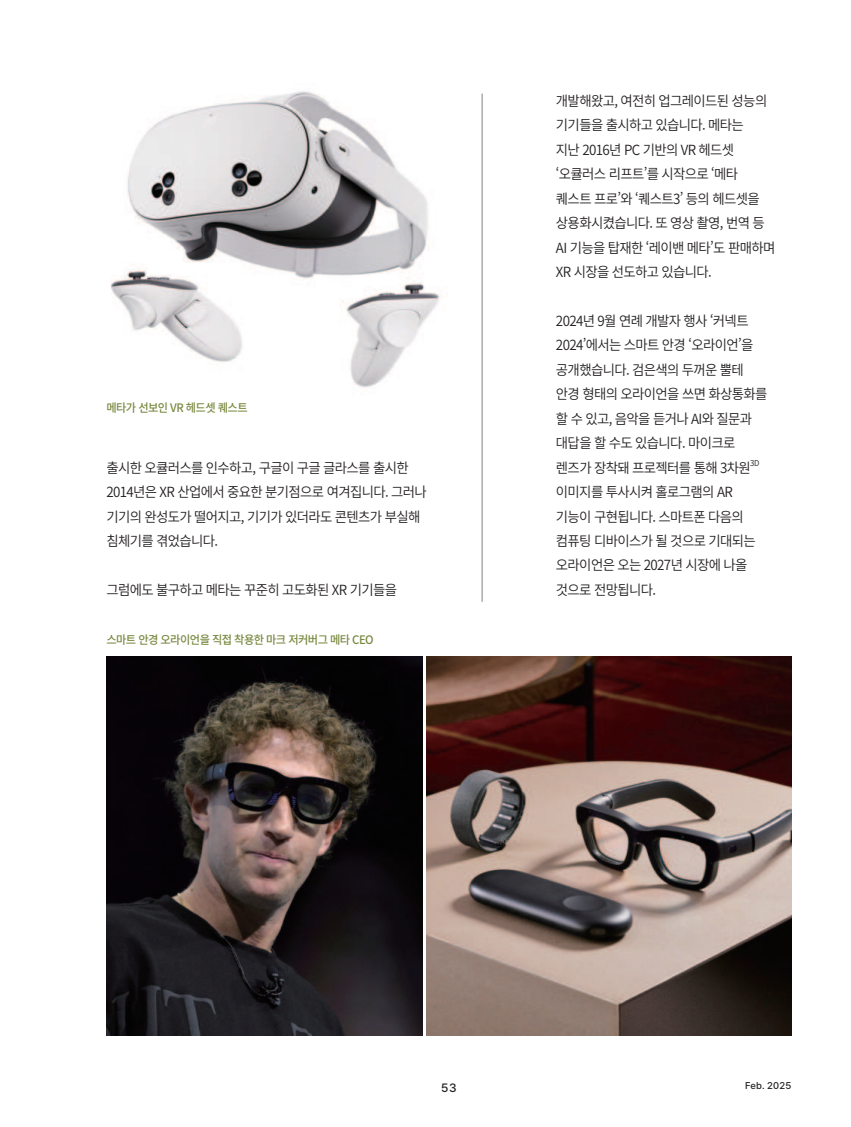
<style>
.page{position:relative;width:851px;height:1127px;background:#fff}
.page>*{position:absolute;margin:0;border:0;box-sizing:border-box;transform-origin:0 0}
.t1{font:600 13.95px/24.5px "Noto Sans CJ Kkr";letter-spacing:-.05em;color:#231f20;scale:.96 1}
.t2{font:500 12px "Pretendard";color:#231f20}
.t3{font:500 11.7px "Noto Sans CJ Kkr";letter-spacing:-.05em;color:#798940;scale:.96 1}
.t4{font:500 9.75px "Pretendard";letter-spacing:.02em;color:#231f20}
.t5{font:600 8.1px "Noto Sans CJ Kkr";color:#231f20;scale:.96 1}
</style>
<div class="page">
<hr style="left:482px;top:94px;width:1px;height:508px;background:#808285">
<img style="left:110px;top:91px;width:333px;height:297px">
<img style="left:106px;top:656px;width:317px;height:380px">
<img style="left:426px;top:656px;width:365px;height:380px">
<p class="t3" style="left:106px;top:401px;width:149px">메타가 선보인 VR 헤드셋 퀘스트</p>
<p class="t1" style="left:106px;top:456px;width:335px">출시한 오큘러스를 인수하고, 구글이 구글 글라스를 출시한<br>2014년은 XR 산업에서 중요한 분기점으로 여겨집니다. 그러나 기기의 완성도가 떨어지고, 기기가 있더라도 콘텐츠가 부실해 침체기를 겪었습니다.</p>
<p class="t1" style="left:106px;top:578px;width:304px">그럼에도 불구하고 메타는 꾸준히 고도화된 XR 기기들을</p>
<p class="t3" style="left:106px;top:633px;width:280px">스마트 안경 오라이언을 직접 착용한 마크 저커버그 메타 CEO</p>
<p class="t1" style="left:556px;top:89px;width:230px">개발해왔고, 여전히 업그레이드된 성능의 기기들을 출시하고 있습니다. 메타는<br>지난 2016년 PC 기반의 VR 헤드셋 ‘오큘러스 리프트’를 시작으로 ‘메타 퀘스트 프로’와 ‘퀘스트3’ 등의 헤드셋을 상용화시켰습니다. 또 영상 촬영, 번역 등<br>AI 기능을 탑재한 ‘레이밴 메타’도 판매하며<br>XR 시장을 선도하고 있습니다.</p>
<p class="t1" style="left:556px;top:309px;width:222px">2024년 9월 연례 개발자 행사 ‘커넥트<br>2024’에서는 스마트 안경 ‘오라이언’을 공개했습니다. 검은색의 두꺼운 뿔테 안경 형태의 오라이언을 쓰면 화상통화를 할 수 있고, 음악을 듣거나 AI와 질문과 대답을 할 수도 있습니다. 마이크로 렌즈가 장착돼 프로젝터를 통해 3차원</p>
<p class="t5" style="left:750px;top:458px;width:11px">3D</p>
<p class="t1" style="left:556px;top:480px;width:209px">이미지를 투사시켜 홀로그램의 AR 기능이 구현됩니다. 스마트폰 다음의 컴퓨팅 디바이스가 될 것으로 기대되는 오라이언은 오는 2027년 시장에 나올 것으로 전망됩니다.</p>
<p class="t2" style="left:441px;top:1079px;width:17px">53</p>
<p class="t4" style="left:745px;top:1079px;width:48px">Feb. 2025</p>
</div>
